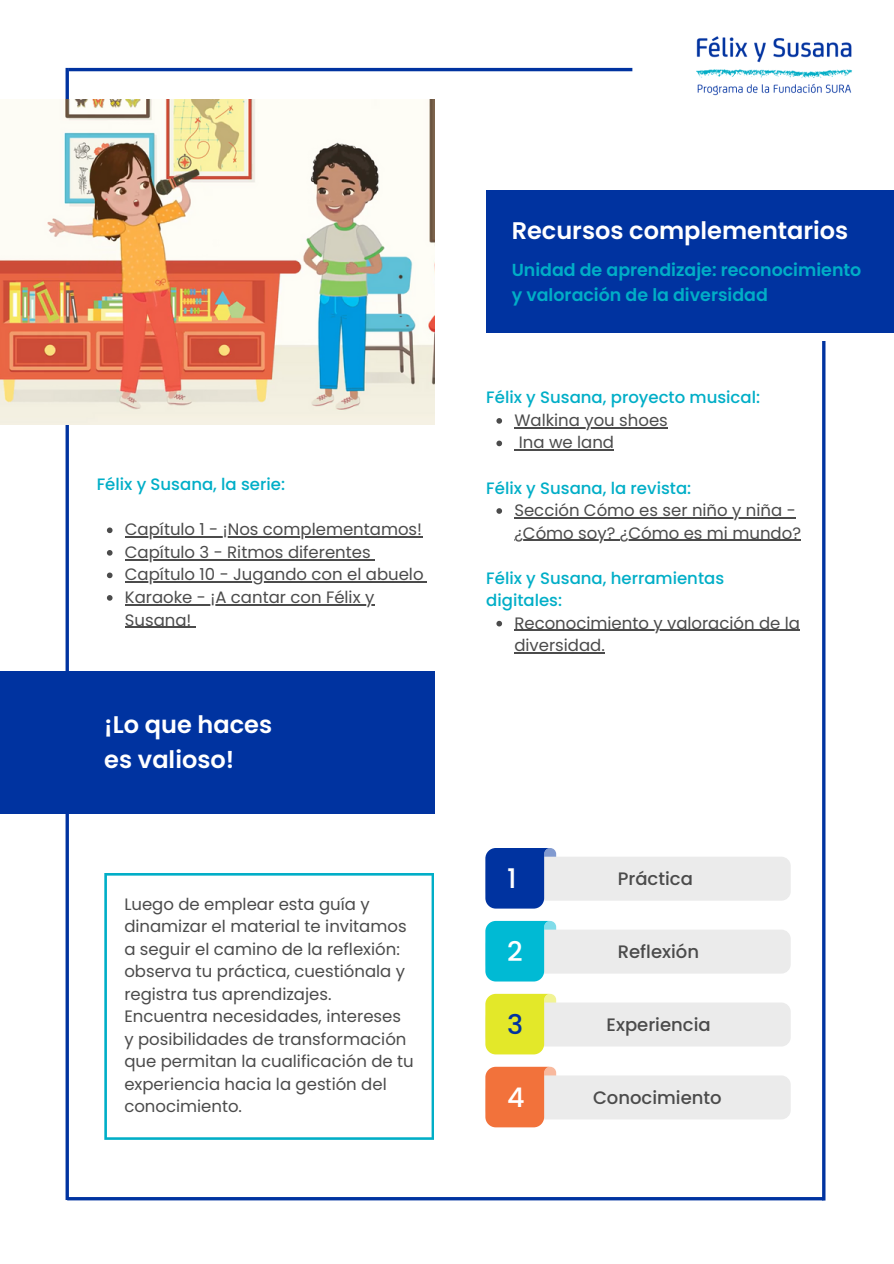
<style>
.page{position:relative;width:894px;height:1264px;background:#fff}
.page>*{position:absolute;margin:0;border:0;box-sizing:border-box;transform-origin:0 0}
.t1{font:500 27px "Poppins";color:#fff}
.t2{font:500 27px "Poppins";color:#0033a0}
.t3{font:600 24px/35px "Poppins";color:#fff}
.t4{font:500 18px "Poppins";color:#4b4b4b}
.t5{font:600 17.4px/24.8px "Poppins";color:#00aec7}
.t6{font:16.5px/22.5px "Poppins";color:#4b4b4b}
.t7{font:500 16.5px/22.5px "Poppins";color:#00aec7}
</style>
<div class="page">
<hr style="left:69px;top:68px;width:563px;height:3px;background:#0033a0">
<svg style="left:65px;top:68px;width:4px;height:1131px;background:#2752ae"></svg>
<svg style="left:67px;top:1196px;width:754px;height:4px;fill:#0033a0"></svg>
<svg style="left:821px;top:341px;width:4px;height:859px;fill:#0033a0"></svg>
<img style="left:696px;top:36px;width:157px;height:60px">
<div style="left:486px;top:191px;width:407px;height:142px;background:#0033a0"></div>
<svg style="left:107px;top:527px;width:5px;height:6px"></svg>
<hr style="left:125px;top:536px;width:297px;height:1px;background:#4b4b4b">
<svg style="left:107px;top:550px;width:5px;height:5px"></svg>
<hr style="left:125px;top:559px;width:245px;height:1px;background:#4b4b4b">
<svg style="left:107px;top:572px;width:5px;height:6px"></svg>
<hr style="left:125px;top:581px;width:298px;height:1px;background:#4b4b4b">
<svg style="left:107px;top:595px;width:5px;height:5px"></svg>
<hr style="left:125px;top:604px;width:249px;height:1px;background:#4b4b4b">
<hr style="left:125px;top:626px;width:66px;height:1px;background:#4b4b4b">
<div style="left:0;top:671px;width:434px;height:143px;background:#0033a0"></div>
<svg style="left:104px;top:873px;width:330px;height:266px"></svg>
<svg style="left:485px;top:848px;width:305px;height:60px"></svg>
<svg style="left:485px;top:1066px;width:305px;height:61px"></svg>
<svg style="left:485px;top:920px;width:305px;height:61px"></svg>
<svg style="left:485px;top:993px;width:305px;height:61px"></svg>
<img style="left:0;top:100px;width:434px;height:324px">
<svg style="left:496px;top:418px;width:6px;height:5px"></svg>
<hr style="left:514px;top:427px;width:153px;height:1px;background:#4b4b4b">
<svg style="left:496px;top:440px;width:6px;height:6px"></svg>
<hr style="left:518px;top:449px;width:96px;height:2px;background:#4b4b4b">
<svg style="left:496px;top:508px;width:6px;height:6px"></svg>
<hr style="left:514px;top:517px;width:281px;height:1px;background:#4b4b4b">
<hr style="left:514px;top:539px;width:286px;height:2px;background:#4b4b4b">
<svg style="left:496px;top:621px;width:6px;height:5px"></svg>
<hr style="left:514px;top:630px;width:285px;height:1px;background:#4b4b4b">
<hr style="left:514px;top:652px;width:90px;height:1px;background:#4b4b4b">
<p class="t7" style="left:97px;top:473px;width:190px">Félix y Susana, la serie:</p>
<p class="t6" style="left:125px;top:518px;width:300px">Capítulo 1 - ¡Nos complementamos!<br>Capítulo 3 - Ritmos diferentes<br>Capítulo 10 - Jugando con el abuelo<br>Karaoke - ¡A cantar con Félix y<br>Susana!</p>
<h2 class="t3" style="left:104px;top:706px;width:169px">¡Lo que haces es valioso!</h2>
<p class="t6" style="left:124px;top:892px;width:291px">Luego de emplear esta guía y dinamizar el material te invitamos a seguir el camino de la reflexión: observa tu práctica, cuestiónala y registra tus aprendizajes.<br>Encuentra necesidades, intereses y posibilidades de transformación que permitan la cualificación de tu experiencia hacia la gestión del conocimiento.</p>
<h2 class="t3" style="left:511px;top:213px;width:338px">Recursos complementarios</h2>
<p class="t5" style="left:511px;top:258px;width:351px">Unidad de aprendizaje: reconocimiento y valoración de la diversidad</p>
<p class="t7" style="left:486px;top:386px;width:275px">Félix y Susana, proyecto musical:</p>
<p class="t6" style="left:514px;top:409px;width:155px">Walkina you shoes<br>Ina we land</p>
<p class="t7" style="left:486px;top:476px;width:206px">Félix y Susana, la revista:</p>
<p class="t6" style="left:514px;top:499px;width:288px">Sección Cómo es ser niño y niña - ¿Cómo soy? ¿Cómo es mi mundo?</p>
<p class="t7" style="left:486px;top:566px;width:239px">Félix y Susana, herramientas digitales:</p>
<p class="t6" style="left:514px;top:611px;width:287px">Reconocimiento y valoración de la diversidad.</p>
<h1 class="t1" style="left:507px;top:859px;width:11px">1</h1>
<p class="t4" style="left:617px;top:866px;width:77px">Práctica</p>
<h1 class="t1" style="left:507px;top:932px;width:17px">2</h1>
<p class="t4" style="left:617px;top:939px;width:83px">Reflexión</p>
<h1 class="t2" style="left:507px;top:1005px;width:18px">3</h1>
<p class="t4" style="left:606px;top:1012px;width:106px">Experiencia</p>
<h1 class="t1" style="left:507px;top:1078px;width:19px">4</h1>
<p class="t4" style="left:593px;top:1085px;width:130px">Conocimiento</p>
</div>
